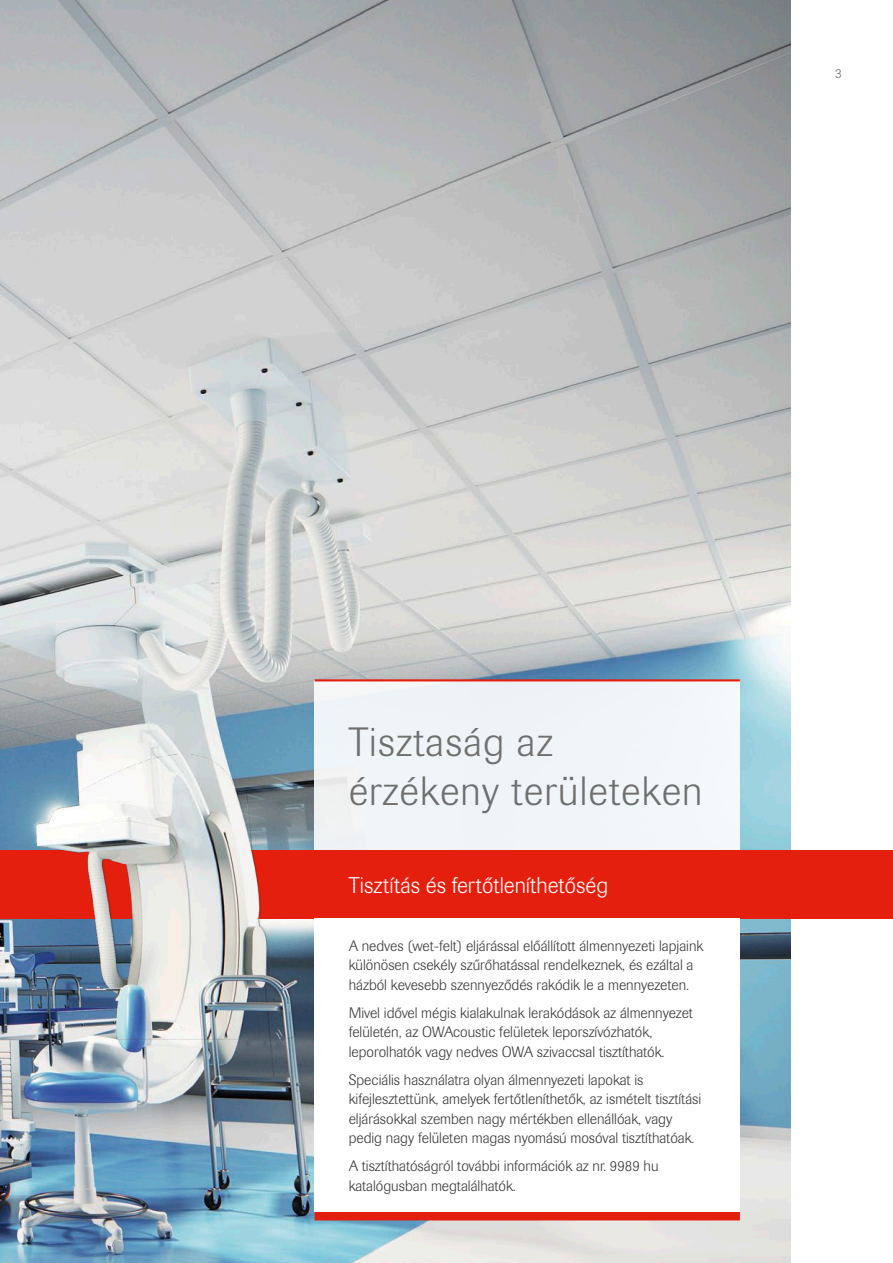
<style>
.page{position:relative;width:893px;height:1263px;background:#fff}
.page>*{position:absolute;margin:0;border:0;box-sizing:border-box;transform-origin:0 0}
.t1{font:300 40.5px/49.5px "Imago Pro";letter-spacing:.03em;color:#6f6f6e}
.t2{font:300 22.5px "Imago Pro";letter-spacing:.005em;color:#fff}
.t3{font:300 15px/19.5px "Imago Pro";color:#3b3b3a}
.t4{font:300 13.5px "Imago Pro";color:#6f6f6e}
</style>
<div class="page">
<img style="left:0;top:0;width:791px;height:1263px">
<div style="left:315px;top:680px;width:425px;height:532px;background:#eff5f8"></div>
<svg style="left:0;top:850px;width:893px;height:68px;background:#e13d2d"></svg>
<hr style="left:315px;top:679px;width:425px;height:2px;background:#e41f0d">
<div style="left:315px;top:1212px;width:425px;height:8px;background:#e41f0d"></div>
<div style="left:315px;top:918px;width:425px;height:294px;background:#fff"></div>
<p class="t4" style="left:835px;top:65px;width:8px">3</p>
<h1 class="t1" style="left:349px;top:716px;width:355px">Tisztaság az érzékeny területeken</h1>
<h2 class="t2" style="left:349px;top:870px;width:261px">Tisztítás és fertőtleníthetőség</h2>
<p class="t3" style="left:349px;top:936px;width:356px">A nedves (wet-felt) eljárással előállított álmennyezeti lapjaink különösen csekély szűrőhatással rendelkeznek, és ezáltal a házból kevesebb szennyeződés rakódik le a mennyezeten.</p>
<p class="t3" style="left:349px;top:1003px;width:346px">Mivel idővel mégis kialakulnak lerakódások az álmennyezet felületén, az OWAcoustic felületek leporszívózhatók, leporolhatók vagy nedves OWA szivaccsal tisztíthatók.</p>
<p class="t3" style="left:349px;top:1070px;width:354px">Speciális használatra olyan álmennyezeti lapokat is kifejlesztettünk, amelyek fertőtleníthetők, az ismételt tisztítási eljárásokkal szemben nagy mértékben ellenállóak, vagy pedig nagy felületen magas nyomású mosóval tisztíthatóak.</p>
<p class="t3" style="left:349px;top:1156px;width:311px">A tisztíthatóságról további információk az nr. 9989 hu katalógusban megtalálhatók.</p>
</div>
